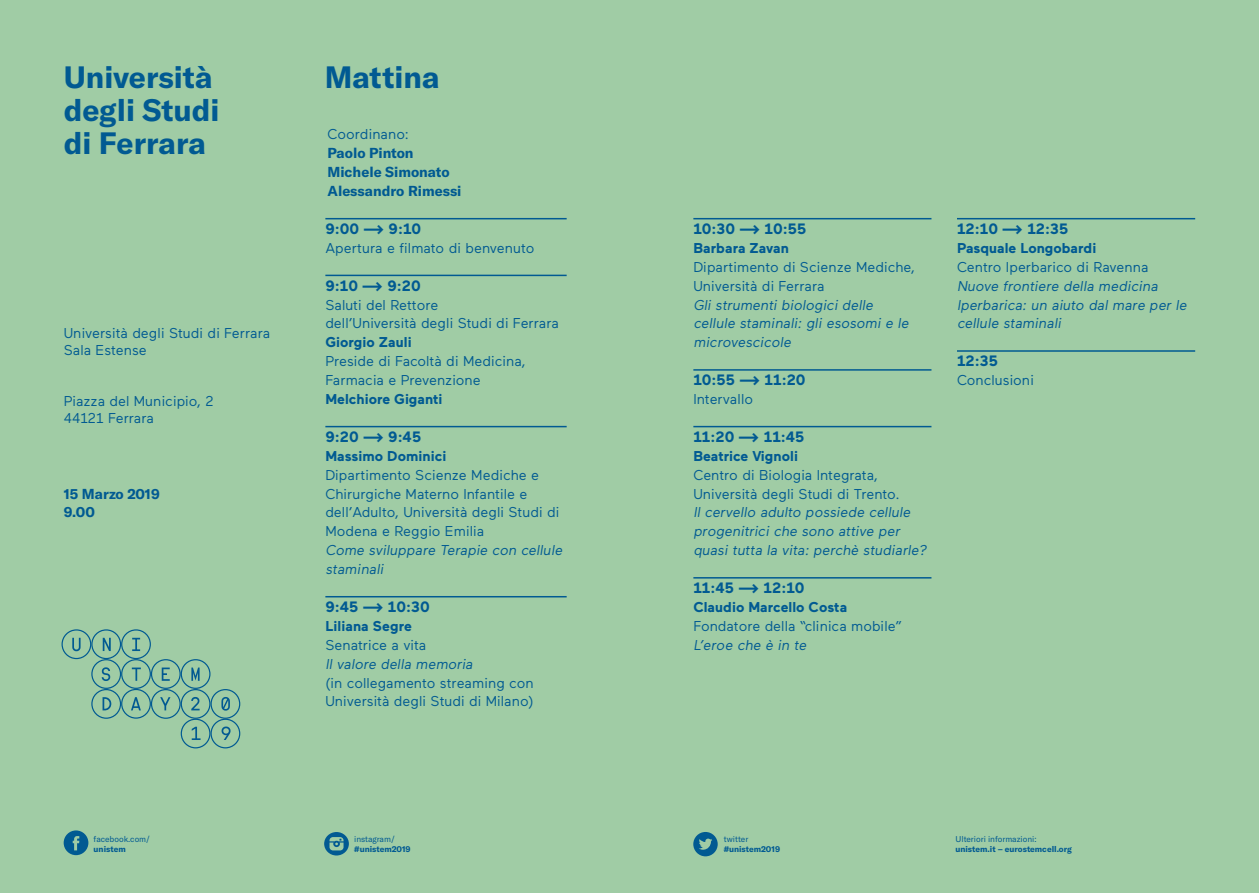
<style>
.page{position:relative;width:1259px;height:893px;background:#a0cca5}
.page>*{position:absolute;margin:0;border:0;box-sizing:border-box;transform-origin:0 0}
.t1{font:700 30.45px/33px "GT America";color:#015a92}
.t2{font:700 15px "Maax";color:#015a92}
.t3{font:14.25px/18.9px "Maax";color:#015a92}
.t4{font:italic 14.25px/18.9px "Maax";color:#015a92}
.t5{font:700 14.25px "Maax";color:#015a92}
.t6{font:700 14.25px/18.9px "GT America";color:#015a92}
.t7{font:700 8.25px "GT America";color:#015a92}
.t8{font:8.25px "GT America";color:#015a92}
</style>
<div class="page">
<svg style="left:693px;top:832px;width:24px;height:24px"></svg>
<svg style="left:64px;top:830px;width:24px;height:25px"></svg>
<svg style="left:324px;top:832px;width:25px;height:23px"></svg>
<svg style="left:62px;top:629px;width:178px;height:119px"></svg>
<hr style="left:325px;top:218px;width:241px;height:1px;background:#015a92">
<hr style="left:325px;top:275px;width:241px;height:1px;background:#015a92">
<hr style="left:325px;top:426px;width:241px;height:1px;background:#015a92">
<hr style="left:325px;top:596px;width:241px;height:1px;background:#015a92">
<hr style="left:693px;top:218px;width:238px;height:1px;background:#015a92">
<hr style="left:693px;top:369px;width:238px;height:2px;background:#015a92">
<hr style="left:693px;top:426px;width:238px;height:1px;background:#015a92">
<hr style="left:693px;top:577px;width:238px;height:2px;background:#015a92">
<hr style="left:957px;top:218px;width:238px;height:1px;background:#015a92">
<hr style="left:957px;top:350px;width:238px;height:2px;background:#015a92">
<h1 class="t1" style="left:64px;top:60px;width:150px">Università</h1>
<h1 class="t1" style="left:325px;top:60px;width:116px">Mattina</h1>
<h1 class="t1" style="left:64px;top:93px;width:157px">degli Studi di Ferrara</h1>
<p class="t3" style="left:327px;top:125px;width:83px">Coordinano:</p>
<p class="t6" style="left:327px;top:144px;width:135px">Paolo Pinton<br>Michele Simonato<br>Alessandro Rimessi</p>
<p class="t3" style="left:64px;top:324px;width:208px;line-height:17.1px">Università degli Studi di Ferrara<br>Sala Estense</p>
<p class="t3" style="left:64px;top:393px;width:151px;line-height:17.1px">Piazza del Municipio, 2<br>44121 Ferrara</p>
<p class="t6" style="left:64px;top:484px;width:97px">15 Marzo 2019<br>9.00</p>
<p class="t8" style="left:94px;top:834px;width:58px">facebook.com/</p>
<p class="t7" style="left:94px;top:844px;width:34px">unistem</p>
<p class="t2" style="left:325px;top:221px;width:97px">9:00 ---&gt; 9:10</p>
<p class="t3" style="left:325px;top:239px;width:211px">Apertura e filmato di benvenuto</p>
<p class="t2" style="left:325px;top:277px;width:97px">9:10 ---&gt; 9:20</p>
<p class="t3" style="left:325px;top:295px;width:235px">Saluti del Rettore<br>dell’Università degli Studi di Ferrara</p>
<p class="t5" style="left:325px;top:335px;width:88px">Giorgio Zauli</p>
<p class="t3" style="left:325px;top:352px;width:202px">Preside di Facoltà di Medicina,<br>Farmacia e Prevenzione</p>
<p class="t5" style="left:325px;top:391px;width:119px">Melchiore Giganti</p>
<p class="t2" style="left:325px;top:428px;width:97px">9:20 ---&gt; 9:45</p>
<p class="t5" style="left:325px;top:448px;width:123px">Massimo Dominici</p>
<p class="t3" style="left:325px;top:465px;width:235px">Dipartimento Scienze Mediche e<br>Chirurgiche Materno Infantile e dell’Adulto, Università degli Studi di<br>Modena e Reggio Emilia</p>
<p class="t4" style="left:325px;top:541px;width:241px">Come sviluppare Terapie con cellule staminali</p>
<p class="t2" style="left:325px;top:599px;width:106px">9:45 ---&gt; 10:30</p>
<p class="t5" style="left:325px;top:618px;width:88px">Liliana Segre</p>
<p class="t3" style="left:325px;top:635px;width:102px">Senatrice a vita</p>
<p class="t4" style="left:325px;top:654px;width:151px">Il valore della memoria</p>
<p class="t3" style="left:325px;top:673px;width:210px">(in collegamento streaming con<br>Università degli Studi di Milano)</p>
<p class="t8" style="left:354px;top:834px;width:42px">instagram/</p>
<p class="t7" style="left:354px;top:843px;width:58px">#unistem2019</p>
<p class="t2" style="left:693px;top:221px;width:115px">10:30 ---&gt; 10:55</p>
<p class="t5" style="left:693px;top:240px;width:97px">Barbara Zavan</p>
<p class="t3" style="left:693px;top:257px;width:223px">Dipartimento di Scienze Mediche,<br>Università di Ferrara</p>
<p class="t4" style="left:693px;top:295px;width:219px">Gli strumenti biologici delle cellule staminali: gli esosomi e le microvescicole</p>
<p class="t2" style="left:693px;top:372px;width:114px">10:55 ---&gt; 11:20</p>
<p class="t3" style="left:693px;top:390px;width:61px">Intervallo</p>
<p class="t2" style="left:693px;top:428px;width:113px">11:20 ---&gt; 11:45</p>
<p class="t5" style="left:693px;top:448px;width:106px">Beatrice Vignoli</p>
<p class="t3" style="left:693px;top:465px;width:208px">Centro di Biologia Integrata,<br>Università degli Studi di Trento.</p>
<p class="t4" style="left:693px;top:503px;width:237px">Il cervello adulto possiede cellule progenitrici che sono attive per quasi tutta la vita: perchè studiarle?</p>
<p class="t2" style="left:693px;top:580px;width:113px">11:45 ---&gt; 12:10</p>
<p class="t5" style="left:693px;top:599px;width:155px">Claudio Marcello Costa</p>
<p class="t3" style="left:693px;top:617px;width:210px">Fondatore della “clinica mobile”</p>
<p class="t4" style="left:693px;top:635px;width:117px">L’eroe che è in te</p>
<p class="t2" style="left:957px;top:221px;width:113px">12:10 ---&gt; 12:35</p>
<p class="t5" style="left:957px;top:240px;width:141px">Pasquale Longobardi</p>
<p class="t3" style="left:957px;top:257px;width:193px">Centro Iperbarico di Ravenna</p>
<p class="t4" style="left:957px;top:276px;width:234px">Nuove frontiere della medicina<br>Iperbarica: un aiuto dal mare per le cellule staminali</p>
<p class="t2" style="left:957px;top:353px;width:43px">12:35</p>
<p class="t3" style="left:957px;top:371px;width:78px">Conclusioni</p>
<p class="t8" style="left:723px;top:834px;width:26px">twitter</p>
<p class="t7" style="left:723px;top:844px;width:58px">#unistem2019</p>
<p class="t8" style="left:955px;top:834px;width:83px">Ulteriori informazioni:</p>
<p class="t7" style="left:955px;top:844px;width:118px">unistem.it – eurostemcell.org</p>
</div>
